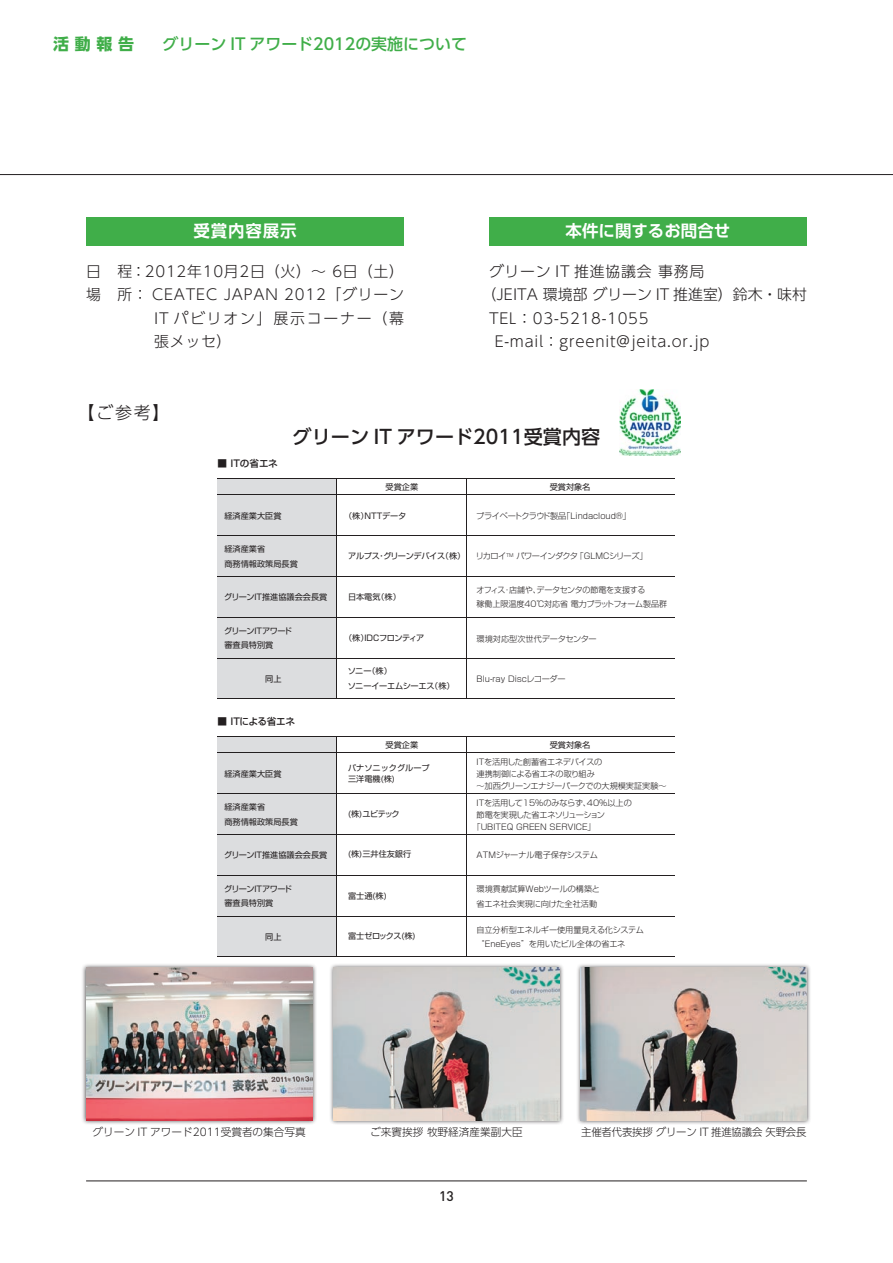
<style>
.page{position:relative;width:893px;height:1263px;background:#fff}
.page>*{position:absolute;margin:0;border:0;box-sizing:border-box;transform-origin:0 0}
.部署名{font:500 19.2px "UD Shin Go Pro";color:#231f20}
.柱{font:300 16.95px "UD Shin Go Pro";color:#231f20}
.ヨコ組_UD新ゴ_見出し{font:700 16.5px "UD Shin Go Pro De";color:#fff}
.柱-2{font:500 15.9px "UD Shin Go Pro";color:#40ae49}
.柱-3{font:700 15.9px "UD Shin Go Pro";color:#40ae49}
.ヨコ組み_UD新ゴ_本文{font:300 14.85px/23.4px "UD Shin Go Pro";letter-spacing:.05em;color:#231f20;text-align:justify}
.ヨコ組み_UD新ゴ_本文-2{font:300 14.85px "UD Shin Go Pro";color:#231f20}
.t1{font:500 13.8px "DIN";color:#231f20}
.キャプション_小{font:300 10.65px "UD Shin Go Pro";color:#231f20}
.キャプション_小-2{font:300 10.65px "UD Shin Go Pro";letter-spacing:-.02em;color:#231f20}
.t2{font:500 9.6px "Shin Go Pro";letter-spacing:-.02em;color:#231f20}
.t3{font:300 8.1px/14.9px "Shin Go Pro";letter-spacing:-.02em;color:#231f20}
.t4{font:8.1px/14.4px "Shin Go Pro";color:#231f20}
.t5{font:300 8.1px/14.9px "Shin Go Pro";color:#231f20}
.t6{font:300 8.1px "Shin Go Pro";letter-spacing:-.06em;color:#231f20}
.t7{font:8.1px/14.4px "Shin Go Pro";letter-spacing:-.025em;color:#231f20}
.t8{font:8.1px/14.9px "Shin Go Pro";letter-spacing:-.035em;color:#231f20}
.t9{font:8.1px "Shin Go Pro";letter-spacing:-.045em;color:#231f20}
.t10{font:300 8.1px "Shin Go Pro";letter-spacing:-.055em;color:#231f20}
.t11{font:8.1px "Shin Go Pro";letter-spacing:-.065em;color:#231f20}
.t12{font:8.1px "Shin Go Pro";letter-spacing:-.06em;color:#231f20}
</style>
<div class="page">
<div style="left:218px;top:478px;width:119px;height:221px;background:#dcdddf"></div>
<hr style="left:218px;top:494px;width:457px;height:1px;background:#231f20">
<hr style="left:218px;top:478px;width:457px;height:1px;background:#231f20">
<hr style="left:218px;top:535px;width:457px;height:1px;background:#231f20">
<hr style="left:218px;top:576px;width:457px;height:1px;background:#231f20">
<hr style="left:218px;top:617px;width:457px;height:1px;background:#231f20">
<hr style="left:218px;top:658px;width:457px;height:1px;background:#231f20">
<hr style="left:218px;top:699px;width:457px;height:1px;background:#231f20">
<hr style="left:337px;top:478px;width:1px;height:221px;background:#231f20">
<hr style="left:466px;top:478px;width:1px;height:221px;background:#231f20">
<div style="left:218px;top:736px;width:119px;height:221px;background:#dcdddf"></div>
<hr style="left:218px;top:752px;width:457px;height:1px;background:#231f20">
<hr style="left:218px;top:736px;width:457px;height:1px;background:#231f20">
<hr style="left:218px;top:793px;width:457px;height:1px;background:#231f20">
<hr style="left:218px;top:834px;width:457px;height:1px;background:#231f20">
<hr style="left:218px;top:875px;width:457px;height:1px;background:#231f20">
<hr style="left:218px;top:916px;width:457px;height:1px;background:#231f20">
<hr style="left:218px;top:956px;width:457px;height:1px;background:#231f20">
<hr style="left:337px;top:736px;width:1px;height:221px;background:#231f20">
<hr style="left:466px;top:736px;width:1px;height:221px;background:#231f20">
<div style="left:86px;top:217px;width:318px;height:28px;background:#40ae49"></div>
<div style="left:489px;top:217px;width:318px;height:28px;background:#40ae49"></div>
<hr style="left:0;top:174px;width:893px;height:1px;background:#231f20">
<img style="left:619px;top:389px;width:61px;height:66px">
<div style="left:81px;top:963px;width:236px;height:162px;background:#231f20;opacity:.8"></div>
<img style="left:86px;top:967px;width:226px;height:153px">
<div style="left:329px;top:963px;width:235px;height:162px;background:#231f20;opacity:.8"></div>
<img style="left:333px;top:967px;width:226px;height:153px">
<div style="left:576px;top:963px;width:236px;height:162px;background:#231f20;opacity:.8"></div>
<img style="left:581px;top:967px;width:226px;height:153px">
<hr style="left:86px;top:1181px;width:721px;height:1px;background:#231f20">
<p class="柱-3" style="left:53px;top:31px;width:82px">活動報告</p>
<p class="柱-2" style="left:163px;top:31px;width:306px">グリーン IT アワード2012の実施について</p>
<p class="ヨコ組_UD新ゴ_見出し" style="left:194px;top:217px;width:104px">受賞内容展示</p>
<p class="ヨコ組み_UD新ゴ_本文" style="left:86px;top:259px;width:319px">日　程：2012年10月2日（火）～ 6日（土）</p>
<p class="ヨコ組み_UD新ゴ_本文" style="left:154px;top:282px;width:251px;text-indent:-68px">場　所： CEATEC JAPAN 2012「グリーンIT パビリオン」展示コーナー（幕張メッセ）</p>
<p class="柱" style="left:78px;top:399px;width:93px">【ご参考】</p>
<p class="ヨコ組_UD新ゴ_見出し" style="left:566px;top:217px;width:166px">本件に関するお問合せ</p>
<p class="ヨコ組み_UD新ゴ_本文" style="left:489px;top:259px;width:217px">グリーン IT 推進協議会事務局</p>
<p class="ヨコ組み_UD新ゴ_本文-2" style="left:482px;top:282px;width:327px">（JEITA 環境部グリーン IT 推進室）鈴木・味村</p>
<p class="ヨコ組み_UD新ゴ_本文" style="left:489px;top:306px;width:161px">TEL：03-5218-1055</p>
<p class="ヨコ組み_UD新ゴ_本文" style="left:495px;top:329px;width:216px">E-mail：greenit@jeita.or.jp</p>
<p class="t2" style="left:218px;top:456px;width:62px">■ ITの省エネ</p>
<p class="部署名" style="left:293px;top:421px;width:309px">グリーン IT アワード2011受賞内容</p>
<p class="t4" style="left:386px;top:479px;width:34px">受賞企業</p>
<p class="t4" style="left:550px;top:479px;width:42px">受賞対象名</p>
<p class="t4" style="left:224px;top:507px;width:59px">経済産業大臣賞</p>
<p class="t4" style="left:224px;top:541px;width:75px">経済産業省<br>商務情報政策局長賞</p>
<p class="t4" style="left:224px;top:589px;width:105px">グリーンIT推進協議会会長賞</p>
<p class="t7" style="left:224px;top:623px;width:70px">グリーンITアワード審査員特別賞</p>
<p class="t2" style="left:218px;top:714px;width:79px">■ ITによる省エネ</p>
<p class="t4" style="left:224px;top:765px;width:59px">経済産業大臣賞</p>
<p class="t4" style="left:224px;top:799px;width:75px">経済産業省<br>商務情報政策局長賞</p>
<p class="t4" style="left:224px;top:847px;width:105px">グリーンIT推進協議会会長賞</p>
<p class="t7" style="left:224px;top:880px;width:70px">グリーンITアワード審査員特別賞</p>
<p class="t4" style="left:344px;top:507px;width:64px">（株）NTTデータ</p>
<p class="t9" style="left:348px;top:550px;width:119px">アルプス・グリーンデバイス（株）</p>
<p class="t4" style="left:348px;top:589px;width:54px">日本電気（株）</p>
<p class="t11" style="left:344px;top:631px;width:82px">（株）IDCフロンティア</p>
<p class="t8" style="left:348px;top:663px;width:108px">ソニー（株）<br>ソニーイーエムシーエス（株）</p>
<p class="t5" style="left:476px;top:507px;width:156px">プライベートクラウド製品「Lindacloud®」</p>
<p class="t6" style="left:476px;top:550px;width:173px">リカロイ<sup>TM</sup> パワーインダクタ「GLMCシリーズ」</p>
<p class="t3" style="left:476px;top:581px;width:192px">オフィス・店舗や、データセンタの節電を支援する<br>稼働上限温度40℃対応省 電力プラットフォーム製品群</p>
<p class="t3" style="left:477px;top:630px;width:122px">環境対応型次世代データセンター</p>
<p class="t5" style="left:477px;top:671px;width:91px">Blu-ray Discレコーダー</p>
<p class="t4" style="left:386px;top:737px;width:34px">受賞企業</p>
<p class="t4" style="left:550px;top:737px;width:42px">受賞対象名</p>
<p class="t4" style="left:348px;top:762px;width:83px;line-height:10.9px">パナソニックグループ三洋電機(株)</p>
<p class="t4" style="left:348px;top:806px;width:53px">(株)ユビテック</p>
<p class="t4" style="left:348px;top:846px;width:65px">(株)三井住友銀行</p>
<p class="t4" style="left:348px;top:888px;width:40px">富士通(株)</p>
<p class="t12" style="left:348px;top:929px;width:69px">富士ゼロックス(株)</p>
<p class="t3" style="left:476px;top:755px;width:192px;line-height:12px">ITを活用した創蓄省エネデバイスの<br>連携制御による省エネの取り組み<br>～加西グリーンエナジーパークでの大規模実証実験～</p>
<p class="t3" style="left:477px;top:794px;width:157px">ITを活用して15%のみならず、40%以上の</p>
<p class="t6" style="left:477px;top:808px;width:130px">節電を実現した省エネソリューション</p>
<p class="t5" style="left:472px;top:818px;width:125px">「UBITEQ GREEN SERVICE」</p>
<p class="t10" style="left:476px;top:848px;width:124px">ＡＴＭジャーナル電子保存システム</p>
<p class="t5" style="left:477px;top:881px;width:125px">環境貢献試算Webツールの構築と省エネ社会実現に向けた全社活動</p>
<p class="t3" style="left:476px;top:921px;width:169px">自立分析型エネルギー使用量見える化システム“EneEyes”を用いたビル全体の省エネ</p>
<p class="キャプション_小" style="left:92px;top:1123px;width:215px">グリーン IT アワード2011受賞者の集合写真</p>
<p class="キャプション_小" style="left:370px;top:1123px;width:154px">ご来賓挨拶牧野経済産業副大臣</p>
<p class="キャプション_小-2" style="left:581px;top:1123px;width:227px">主催者代表挨拶グリーン IT 推進協議会矢野会長</p>
<h3 class="t1" style="left:439px;top:1188px;width:16px">13</h3>
</div>
